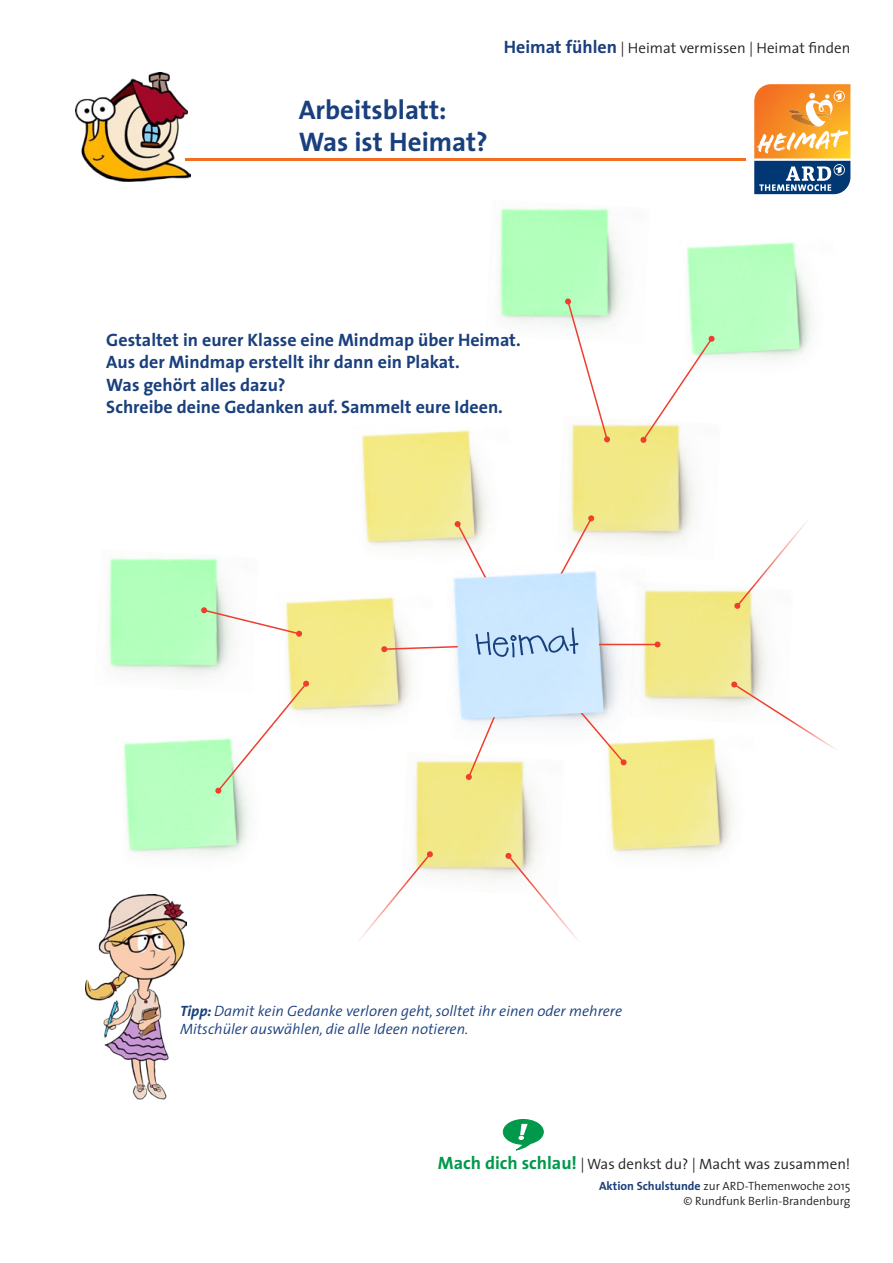
<style>
.page{position:relative;width:893px;height:1263px;background:#fff}
.page>*{position:absolute;margin:0;border:0;box-sizing:border-box;transform-origin:0 0}
.t1{font:700 27px/32.2px "The Sans";color:#193f7c}
.t2{font:700 18px/22.5px "The Sans";color:#193f7c}
.t3{font:italic 300 15px/18px "The Sans";color:#193f7c}
.t4{font:300 15px "The Sans";color:#231f20}
.t5{font:300 12px/15px "The Sans";color:#231f20;text-align:right}
.s1{font-weight:700;font-size:18px;color:#193f7c}
.s2{font-weight:700}
.s3{font-weight:700;font-size:18px;color:#00984a}
.s4{font-weight:700;color:#193f7c}
</style>
<div class="page">
<img style="left:570px;top:443px;width:125px;height:100px">
<img style="left:651px;top:590px;width:116px;height:119px">
<img style="left:414px;top:780px;width:125px;height:100px">
<img style="left:361px;top:430px;width:126px;height:116px">
<svg style="left:715px;top:242px;width:97px;height:118px;fill:#b8ffc1"></svg>
<svg style="left:125px;top:794px;width:124px;height:62px;background:#c4facb"></svg>
<svg style="left:108px;top:558px;width:201px;height:236px"></svg>
<svg style="left:359px;top:851px;width:74px;height:89px"></svg>
<svg style="left:734px;top:522px;width:72px;height:87px"></svg>
<svg style="left:505px;top:853px;width:73px;height:87px"></svg>
<svg style="left:731px;top:681px;width:106px;height:69px"></svg>
<svg style="left:486px;top:208px;width:229px;height:235px"></svg>
<img style="left:609px;top:734px;width:147px;height:122px">
<img style="left:644px;top:590px;width:7px;height:157px">
<hr style="left:526px;top:644px;width:131px;height:1px;background:#ef3e2e">
<svg style="left:654px;top:641px;width:6px;height:6px"></svg>
<img style="left:85px;top:895px;width:101px;height:204px">
<svg style="left:381px;top:515px;width:263px;height:265px"></svg>
<svg style="left:503px;top:1119px;width:41px;height:31px"></svg>
<hr style="left:185px;top:158px;width:561px;height:3px;background:#f36e21">
<img style="left:76px;top:73px;width:115px;height:109px">
<svg style="left:754px;top:84px;width:96px;height:110px;background:#bd9364"></svg>
<h1 class="t1" style="left:299px;top:93px;width:191px">Arbeitsblatt:<br>Was ist Heimat?</h1>
<p class="t4" style="left:504px;top:36px;width:348px"><span class="s1">Heimat fühlen</span> | Heimat vermissen | Heimat finden</p>
<p class="t2" style="left:106px;top:328px;width:416px">Gestaltet in eurer Klasse eine Mindmap über Heimat.<br>Aus der Mindmap erstellt ihr dann ein Plakat.<br>Was gehört alles dazu?<br>Schreibe deine Gedanken auf. Sammelt eure Ideen.</p>
<p class="t3" style="left:180px;top:1001px;width:444px"><span class="s2">Tipp:</span> Damit kein Gedanke verloren geht, solltet ihr einen oder mehrere<br>Mitschüler auswählen, die alle Ideen notieren.</p>
<p class="t4" style="left:438px;top:1151px;width:414px"><span class="s3">Mach dich schlau!</span> | Was denkst du? | Macht was zusammen!</p>
<p class="t5" style="left:599px;top:1178px;width:253px"><span class="s4">Aktion Schulstunde</span> zur ARD-Themenwoche 2015 © Rundfunk Berlin-Brandenburg</p>
</div>
